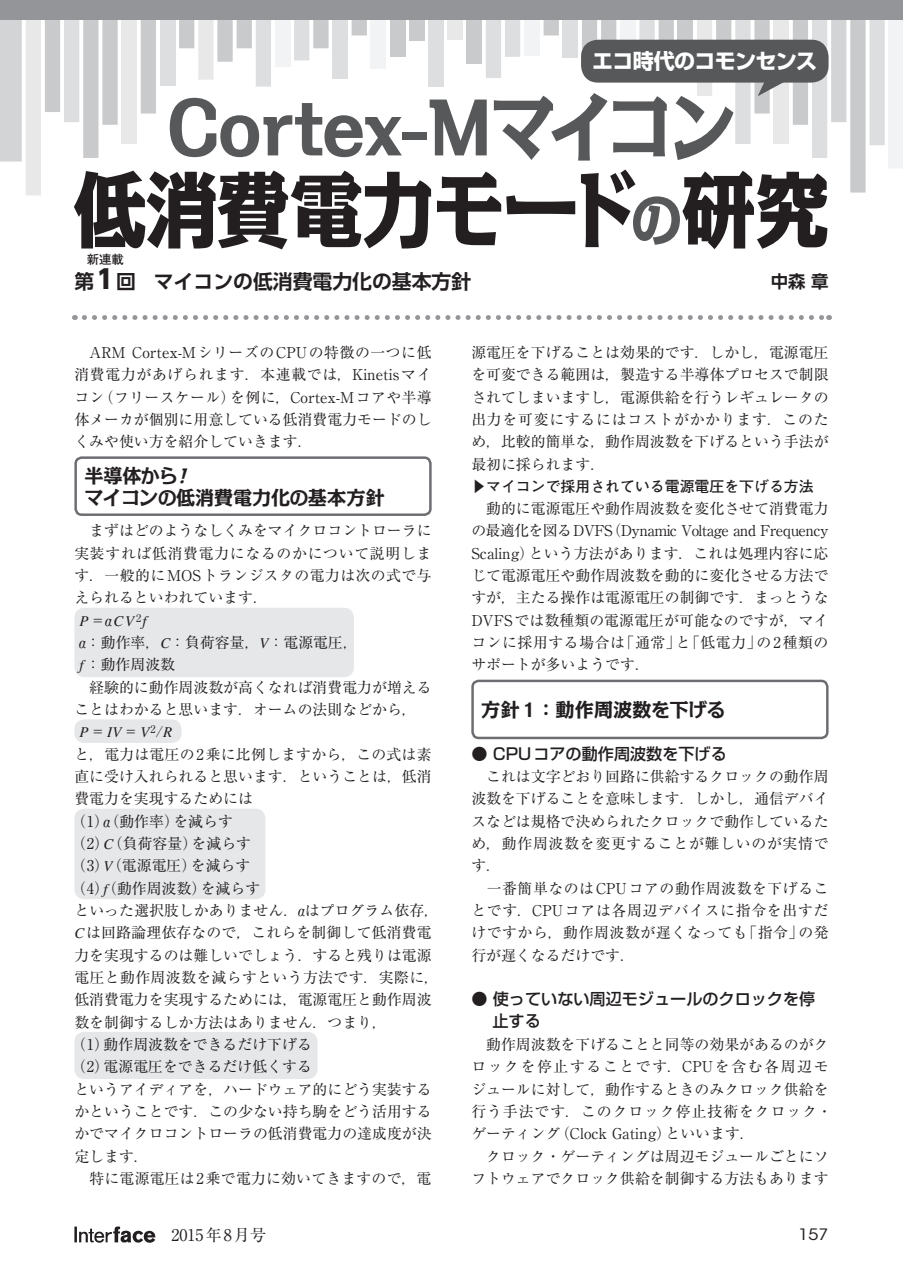
<style>
.page{position:relative;width:903px;height:1275px;background:#fff}
.page>*{position:absolute;margin:0;border:0;box-sizing:border-box;transform-origin:0 0}
.t1{font:800 82.08px "Kakumin Pro";letter-spacing:-.03em;color:#231f20;scale:.9 1}
.t2{font:800 72.8px "Kakumin Pro";letter-spacing:-.04em;color:#57585a;scale:.9 1}
.t3{font:700 21px "Shin Go Pro";letter-spacing:-.035em;color:#fff}
.t4{font:700 19.78px "UD Shin Go Pro De";color:#231f20}
.t5{font:700 19.25px/22.4px "Kakumin Pro";letter-spacing:-.01em;color:#231f20}
.t6{font:700 17.32px "UD Shin Go Pro De";color:#231f20}
.t7{font:500 16.1px/22.4px "Shin Go Pro";color:#231f20}
.t8{font:16.1px "Ryumin Pro";color:#231f20}
.t9{font:15.58px "ITC Avant Garde Std";color:#231f20;scale:1.11 1}
.t10{font:14.88px/22.4px "Ryumin Pro";color:#231f20}
.t11{font:700 14.88px "Futo Go B101 Pro";color:#231f20}
.t12{font:italic 14.88px "STIX General";color:#231f20}
.t13{font:700 12.42px "Futo Go B101 Pro";color:#231f20}
.s1{font-size:57.4px;color:#57585a}
.s2{font-family:"UD Shin Go Pro";font-weight:800;font-size:25.72px}
.s3{font-style:italic}
.s4{font-family:"Ryumin Pro";font-style:normal}
.s5{font-family:"STIX General";font-style:italic}
</style>
<div class="page">
<svg style="left:74px;top:1226px;width:81px;height:17px"></svg>
<div style="left:74px;top:456px;width:358px;height:60px;border:2px solid #6c6d70;border-radius:6px"></div>
<div style="left:74px;top:608px;width:280px;height:69px;background:#e6e7e9;border-radius:10px"></div>
<div style="left:74px;top:719px;width:108px;height:24px;background:#e6e7e9;border-radius:10px"></div>
<div style="left:74px;top:809px;width:191px;height:90px;background:#e6e7e9;border-radius:10px"></div>
<div style="left:74px;top:1032px;width:243px;height:47px;background:#e6e7e9;border-radius:10px"></div>
<div style="left:471px;top:680px;width:357px;height:59px;border:2px solid #6c6d70;border-radius:6px"></div>
<div style="left:294px;top:0;width:15px;height:60px;background:#dddedf"></div>
<div style="left:313px;top:0;width:15px;height:48px;background:#c9cacb"></div>
<div style="left:332px;top:0;width:16px;height:78px;background:#dddedf"></div>
<div style="left:352px;top:0;width:15px;height:35px;background:#c9cacb"></div>
<div style="left:371px;top:0;width:15px;height:68px;background:#f2f3f4"></div>
<div style="left:390px;top:0;width:15px;height:57px;background:#c9cacb"></div>
<div style="left:409px;top:0;width:15px;height:41px;background:#c9cacb"></div>
<div style="left:428px;top:0;width:16px;height:86px;background:#dddedf"></div>
<div style="left:447px;top:0;width:16px;height:40px;background:#e8e8e9"></div>
<div style="left:467px;top:0;width:15px;height:64px;background:#c9cacb"></div>
<div style="left:486px;top:0;width:15px;height:78px;background:#dddedf"></div>
<div style="left:505px;top:0;width:15px;height:57px;background:#dddedf"></div>
<div style="left:0;top:0;width:22px;height:162px;background:#d3d4d6"></div>
<div style="left:26px;top:0;width:15px;height:195px;background:#e8e8e9"></div>
<div style="left:45px;top:0;width:15px;height:112px;background:#c9cacb"></div>
<div style="left:64px;top:0;width:15px;height:122px;background:#dddedf"></div>
<div style="left:83px;top:0;width:15px;height:158px;background:#c9cacb"></div>
<div style="left:102px;top:0;width:16px;height:125px;background:#c9cacb"></div>
<div style="left:122px;top:0;width:15px;height:144px;background:#e8e8e9"></div>
<div style="left:141px;top:0;width:15px;height:114px;background:#c9cacb"></div>
<div style="left:160px;top:0;width:15px;height:86px;background:#dddedf"></div>
<div style="left:179px;top:0;width:15px;height:48px;background:#c9cacb"></div>
<div style="left:198px;top:0;width:15px;height:80px;background:#e8e8e9"></div>
<div style="left:217px;top:0;width:16px;height:62px;background:#c9cacb"></div>
<div style="left:237px;top:0;width:15px;height:48px;background:#c9cacb"></div>
<div style="left:256px;top:0;width:15px;height:87px;background:#dddedf"></div>
<div style="left:275px;top:0;width:15px;height:66px;background:#f2f3f4"></div>
<div style="left:601px;top:0;width:15px;height:65px;background:#c9cacb"></div>
<div style="left:582px;top:0;width:15px;height:48px;background:#c9cacb"></div>
<div style="left:563px;top:0;width:15px;height:57px;background:#dddedf"></div>
<div style="left:543px;top:0;width:16px;height:35px;background:#c9cacb"></div>
<div style="left:524px;top:0;width:16px;height:56px;background:#f2f3f4"></div>
<div style="left:888px;top:0;width:15px;height:169px;background:#f2f3f4"></div>
<div style="left:869px;top:0;width:16px;height:145px;background:#dddedf"></div>
<div style="left:850px;top:0;width:15px;height:193px;background:#c9cacb"></div>
<div style="left:831px;top:0;width:15px;height:122px;background:#d3d4d6"></div>
<div style="left:812px;top:0;width:15px;height:158px;background:#dddedf"></div>
<div style="left:793px;top:0;width:15px;height:125px;background:#c9cacb"></div>
<div style="left:773px;top:0;width:16px;height:144px;background:#e8e8e9"></div>
<div style="left:754px;top:0;width:16px;height:114px;background:#c9cacb"></div>
<div style="left:735px;top:0;width:15px;height:144px;background:#dddedf"></div>
<div style="left:716px;top:0;width:15px;height:48px;background:#c9cacb"></div>
<div style="left:697px;top:0;width:15px;height:96px;background:#e8e8e9"></div>
<div style="left:678px;top:0;width:15px;height:62px;background:#c9cacb"></div>
<div style="left:658px;top:0;width:16px;height:48px;background:#c9cacb"></div>
<div style="left:639px;top:0;width:16px;height:73px;background:#dddedf"></div>
<div style="left:620px;top:0;width:15px;height:62px;background:#f2f3f4"></div>
<svg style="left:84px;top:315px;width:745px;height:5px"></svg>
<div style="left:0;top:0;width:903px;height:20px;background:#939598"></div>
<div style="left:581px;top:40px;width:247px;height:43px;background:#57585a;border-radius:17px"></div>
<svg style="left:757px;top:82px;width:38px;height:14px"></svg>
<h3 class="t3" style="left:592px;top:45px;width:227px">エコ時代のコモンセンス</h3>
<h2 class="t2" style="left:166px;top:70px;width:636px">Cortex-Mマイコン</h2>
<h1 class="t1" style="left:73px;top:145px;width:841px">低消費電力モード<span class="s1">の</span>研究</h1>
<p class="t6" style="left:771px;top:267px;width:59px">中森 章</p>
<p class="t13" style="left:87px;top:249px;width:39px">新連載</p>
<h3 class="t4" style="left:74px;top:265px;width:398px">第<span class="s2">1</span>回 マイコンの低消費電力化の基本方針</h3>
<p class="t10" style="left:74px;top:340px;width:359px;text-align:justify">　ARM Cortex-MシリーズのCPUの特徴の一つに低消費電力があげられます．本連載では，Kinetisマイコン（フリースケール）を例に，Cortex-Mコアや半導体メーカが個別に用意している低消費電力モードのしくみや使い方を紹介していきます．</p>
<p class="t5" style="left:84px;top:462px;width:302px">半導体から<span class="s3">!<br></span>マイコンの低消費電力化の基本方針</p>
<p class="t10" style="left:74px;top:519px;width:359px;text-align:justify">　まずはどのようなしくみをマイクロコントローラに実装すれば低消費電力になるのかについて説明します．一般的にMOSトランジスタの電力は次の式で与えられるといわれています．</p>
<p class="t12" style="left:79px;top:610px;width:69px">P<span class="s4">＝α</span>CV<sup>2</sup>f</p>
<p class="t10" style="left:75px;top:631px;width:284px;line-height:21.5px">α：動作率，<span class="s5">C</span>：負荷容量，<span class="s5">V</span>：電源電圧，<span class="s5">f</span> ：動作周波数</p>
<p class="t10" style="left:74px;top:675px;width:359px">　経験的に動作周波数が高くなれば消費電力が増えることはわかると思います．オームの法則などから，</p>
<p class="t12" style="left:79px;top:722px;width:94px">P<span class="s4">＝</span>IV<span class="s4">＝</span>V<sup>2</sup><span class="s4">/</span>R</p>
<p class="t10" style="left:72px;top:742px;width:361px">と，電力は電圧の2乗に比例しますから，この式は素直に受け入れられると思います．ということは，低消費電力を実現するためには<br>（1）α（動作率）を減らす<br>（2）<span class="s5">C</span>（負荷容量）を減らす<br>（3）<span class="s5">V</span>（電源電圧）を減らす<br>（4）（動作周波数）を減らす</p>
<p class="t12" style="left:104px;top:878px;width:6px">f</p>
<p class="t10" style="left:74px;top:899px;width:366px;line-height:21.5px">といった選択肢しかありません．αはプログラム依存，<br><span class="s5">C</span>は回路論理依存なので，これらを制御して低消費電</p>
<p class="t10" style="left:72px;top:943px;width:369px">力を実現するのは難しいでしょう．すると残りは電源電圧と動作周波数を減らすという方法です．実際に，低消費電力を実現するためには，電源電圧と動作周波数を制御するしか方法はありません．つまり，<br>（1）動作周波数をできるだけ下げる<br>（2）電源電圧をできるだけ低くする<br>というアイディアを，ハードウェア的にどう実装するかということです．この少ない持ち駒をどう活用するかでマイクロコントローラの低消費電力の達成度が決定します．<br>　特に電源電圧は2乗で電力に効いてきますので，電</p>
<p class="t10" style="left:471px;top:340px;width:359px;text-align:justify">源電圧を下げることは効果的です．しかし，電源電圧を可変できる範囲は，製造する半導体プロセスで制限されてしまいますし，電源供給を行うレギュレータの出力を可変にするにはコストがかかります．このため，比較的簡単な，動作周波数を下げるという手法が最初に採られます．</p>
<p class="t11" style="left:471px;top:474px;width:344px">▶マイコンで採用されている電源電圧を下げる方法</p>
<p class="t10" style="left:471px;top:496px;width:359px;text-align:justify">　動的に電源電圧や動作周波数を変化させて消費電力の最適化を図るDVFS（Dynamic Voltage and Frequency Scaling）という方法があります．これは処理内容に応じて電源電圧や動作周波数を動的に変化させる方法ですが，主たる操作は電源電圧の制御です．まっとうなDVFSでは数種類の電源電圧が可能なのですが，マイコンに採用する場合は「通常」と「低電力」の2種類のサポートが多いようです．</p>
<p class="t5" style="left:481px;top:696px;width:246px">方針1：動作周波数を下げる</p>
<p class="t7" style="left:471px;top:740px;width:257px">● CPUコアの動作周波数を下げる</p>
<p class="t10" style="left:471px;top:764px;width:359px">　これは文字どおり回路に供給するクロックの動作周波数を下げることを意味します．しかし，通信デバイスなどは規格で決められたクロックで動作しているため，動作周波数を変更することが難しいのが実情です．<br>　一番簡単なのはCPUコアの動作周波数を下げることです．CPUコアは各周辺デバイスに指令を出すだけですから，動作周波数が遅くなっても「指令」の発行が遅くなるだけです．</p>
<p class="t7" style="left:492px;top:986px;width:324px;text-indent:-21px">● 使っていない周辺モジュールのクロックを停止する</p>
<p class="t10" style="left:471px;top:1032px;width:362px">　動作周波数を下げることと同等の効果があるのがクロックを停止することです．CPUを含む各周辺モジュールに対して，動作するときのみクロック供給を行う手法です．このクロック停止技術をクロック・ゲーティング（Clock Gating）といいます．<br>　クロック・ゲーティングは周辺モジュールごとにソフトウェアでクロック供給を制御する方法もあります</p>
<p class="t8" style="left:155px;top:1222px;width:112px">　2015年8月号</p>
<p class="t9" style="left:798px;top:1225px;width:29px">157</p>
</div>
